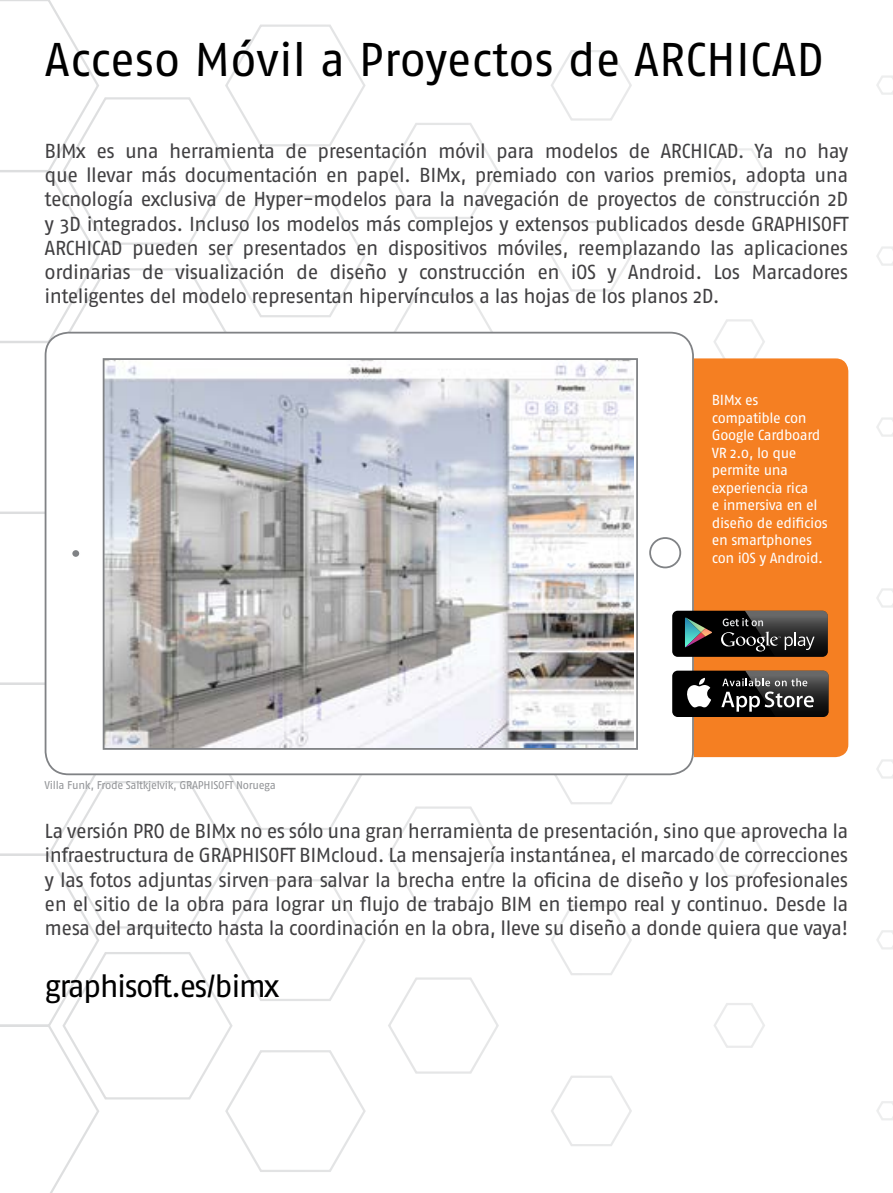
<style>
.page{position:relative;width:893px;height:1193px;background:#fff}
.page>*{position:absolute;margin:0;border:0;box-sizing:border-box;transform-origin:0 0}
.t1{font:47.25px "Fago Normal";color:#000}
.t2{font:31.5px "Fago Normal";letter-spacing:-.05em;color:#000}
.t3{font:20.25px/24.3px "Fago Normal";letter-spacing:-.025em;color:#414042;text-align:justify}
.t4{font:14.62px/17.6px "Fago Normal";letter-spacing:-.025em;color:#fff}
.t5{font:11.25px "Fago Normal";letter-spacing:-.025em;color:#939598}
</style>
<div class="page">
<svg style="left:44px;top:331px;width:651px;height:445px"></svg>
<div style="left:649px;top:537px;width:32px;height:31px;border:2px solid #808285;border-radius:50%"></div>
<div style="left:71px;top:549px;width:9px;height:9px;background:#808285;border-radius:50%"></div>
<div style="left:71px;top:548px;width:10px;height:10px;border:2px solid #fff;border-radius:50%"></div>
<div style="left:694px;top:358px;width:154px;height:399px;background:#f57f22"></div>
<div style="left:672px;top:670px;width:157px;height:47px;background:#000;border-radius:5px"></div>
<svg style="left:687px;top:678px;width:24px;height:29px"></svg>
<div style="left:745px;top:670px;width:84px;height:47px;background:linear-gradient(to bottom,#6b6b6a,#000)"></div>
<svg style="left:721px;top:678px;width:93px;height:33px"></svg>
<svg style="left:672px;top:611px;width:156px;height:46px"></svg>
<div style="left:673px;top:612px;width:154px;height:44px;background:#000;border-radius:4px"></div>
<svg style="left:745px;top:611px;width:83px;height:46px"></svg>
<svg style="left:723px;top:618px;width:40px;height:8px"></svg>
<svg style="left:721px;top:632px;width:94px;height:19px"></svg>
<svg style="left:685px;top:617px;width:27px;height:30px"></svg>
<h1 class="t1" style="left:45px;top:33px;width:781px">Acceso Móvil a Proyectos de ARCHICAD</h1>
<p class="t3" style="left:45px;top:138px;width:805px">BIMx es una herramienta de presentación móvil para modelos de ARCHICAD. Ya no hay que llevar más documentación en papel. BIMx, premiado con varios premios, adopta una tecnología exclusiva de Hyper-modelos para la navegación de proyectos de construcción 2D y 3D integrados. Incluso los modelos más complejos y extensos publicados desde GRAPHISOFT ARCHICAD pueden ser presentados en dispositivos móviles, reemplazando las aplicaciones ordinarias de visualización de diseño y construcción en iOS y Android. Los Marcadores inteligentes del modelo representan hipervínculos a las hojas de los planos 2D.</p>
<p class="t5" style="left:45px;top:779px;width:233px">Villa Funk, Frode Saltkjelvik, GRAPHISOFT Noruega</p>
<p class="t4" style="left:712px;top:391px;width:117px">BIMx es compatible con<br>Google Cardboard<br>VR 2.0, lo que permite una experiencia rica<br>e inmersiva en el diseño de edificios en smartphones con iOS y Android.</p>
<p class="t3" style="left:45px;top:818px;width:805px">La versión PRO de BIMx no es sólo una gran herramienta de presentación, sino que aprovecha la infraestructura de GRAPHISOFT BIMcloud. La mensajería instantánea, el marcado de correcciones y las fotos adjuntas sirven para salvar la brecha entre la oficina de diseño y los profesionales en el sitio de la obra para lograr un flujo de trabajo BIM en tiempo real y continuo. Desde la mesa del arquitecto hasta la coordinación en la obra, lleve su diseño a donde quiera que vaya!</p>
<h2 class="t2" style="left:45px;top:968px;width:236px">graphisoft.es/bimx</h2>
</div>
